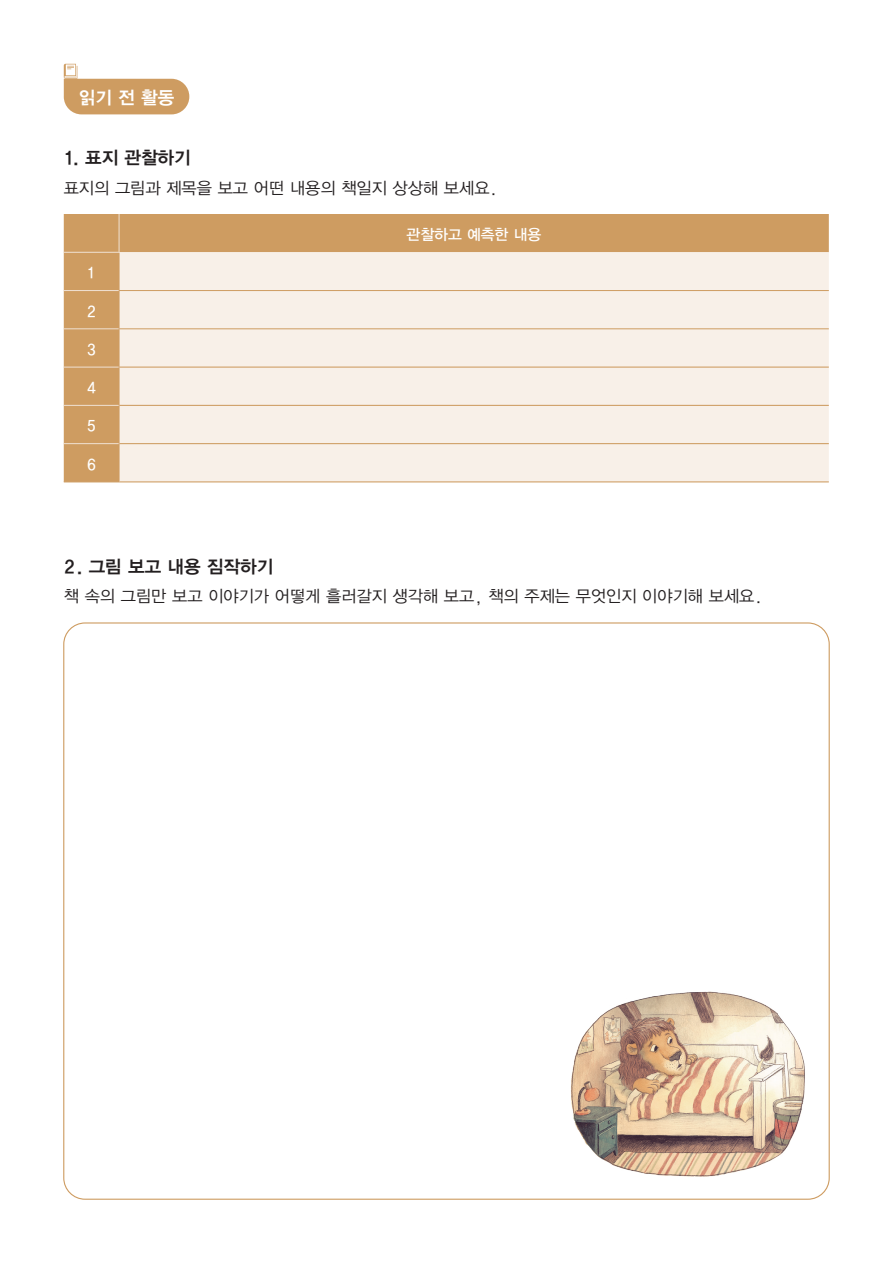
<style>
.page{position:relative;width:893px;height:1263px;background:#fff}
.page>*{position:absolute;margin:0;border:0;box-sizing:border-box;transform-origin:0 0}
.t1{font:18px "YDVYGO145";color:#231f20}
.t2{font:18px "YDVYGO145";color:#fff}
.t3{font:16.5px "YDVYGO125";color:#231f20}
.t4{font:15px "YDVYGO135";color:#fff}
</style>
<div class="page">
<div style="left:64px;top:79px;width:125px;height:35px;background:#ce9c61;border-radius:18px"></div>
<div style="left:64px;top:214px;width:765px;height:267px;background:#ce9c61"></div>
<div style="left:119px;top:252px;width:710px;height:229px;background:#f8f0e8"></div>
<hr style="left:119px;top:253px;width:1px;height:37px;background:#ce9c61">
<hr style="left:119px;top:290px;width:710px;height:1px;background:#ce9c61">
<hr style="left:119px;top:291px;width:1px;height:37px;background:#ce9c61">
<hr style="left:119px;top:328px;width:710px;height:1px;background:#ce9c61">
<hr style="left:119px;top:329px;width:1px;height:38px;background:#ce9c61">
<hr style="left:119px;top:367px;width:1px;height:38px;background:#ce9c61">
<hr style="left:119px;top:405px;width:1px;height:39px;background:#ce9c61">
<hr style="left:119px;top:444px;width:1px;height:37px;background:#ce9c61">
<hr style="left:119px;top:367px;width:710px;height:1px;background:#ce9c61">
<hr style="left:119px;top:405px;width:710px;height:1px;background:#ce9c61">
<hr style="left:119px;top:443px;width:710px;height:1px;background:#ce9c61">
<hr style="left:64px;top:290px;width:55px;height:1px;background:#f0e1d3">
<hr style="left:64px;top:328px;width:55px;height:1px;background:#f0e1d3">
<hr style="left:64px;top:367px;width:55px;height:1px;background:#f0e1d3">
<hr style="left:64px;top:405px;width:55px;height:1px;background:#f0e1d3">
<hr style="left:64px;top:443px;width:55px;height:1px;background:#f0e1d3">
<hr style="left:119px;top:214px;width:1px;height:38px;background:#f0e1d3">
<hr style="left:64px;top:252px;width:55px;height:1px;background:#f0e1d3">
<hr style="left:64px;top:481px;width:55px;height:1px;background:#ce9c61">
<hr style="left:119px;top:481px;width:710px;height:1px;background:#ce9c61">
<svg style="left:64px;top:64px;width:13px;height:15px"></svg>
<img style="left:571px;top:978px;width:258px;height:210px">
<p class="t2" style="left:79px;top:87px;width:97px">읽기 전 활동</p>
<p class="t1" style="left:64px;top:147px;width:128px">1. 표지 관찰하기</p>
<p class="t3" style="left:64px;top:178px;width:435px">표지의 그림과 제목을 보고 어떤 내용의 책일지 상상해 보세요.</p>
<p class="t4" style="left:407px;top:226px;width:136px">관찰하고 예측한 내용</p>
<p class="t4" style="left:87px;top:264px;width:11px">1</p>
<p class="t4" style="left:87px;top:302px;width:11px">2</p>
<p class="t4" style="left:87px;top:341px;width:11px">3</p>
<p class="t4" style="left:87px;top:379px;width:11px">4</p>
<p class="t4" style="left:87px;top:417px;width:11px">5</p>
<p class="t4" style="left:87px;top:456px;width:11px">6</p>
<p class="t1" style="left:64px;top:556px;width:211px">2. 그림 보고 내용 짐작하기</p>
<p class="t3" style="left:64px;top:587px;width:700px">책 속의 그림만 보고 이야기가 어떻게 흘러갈지 생각해 보고, 책의 주제는 무엇인지 이야기해 보세요.</p>
</div>
